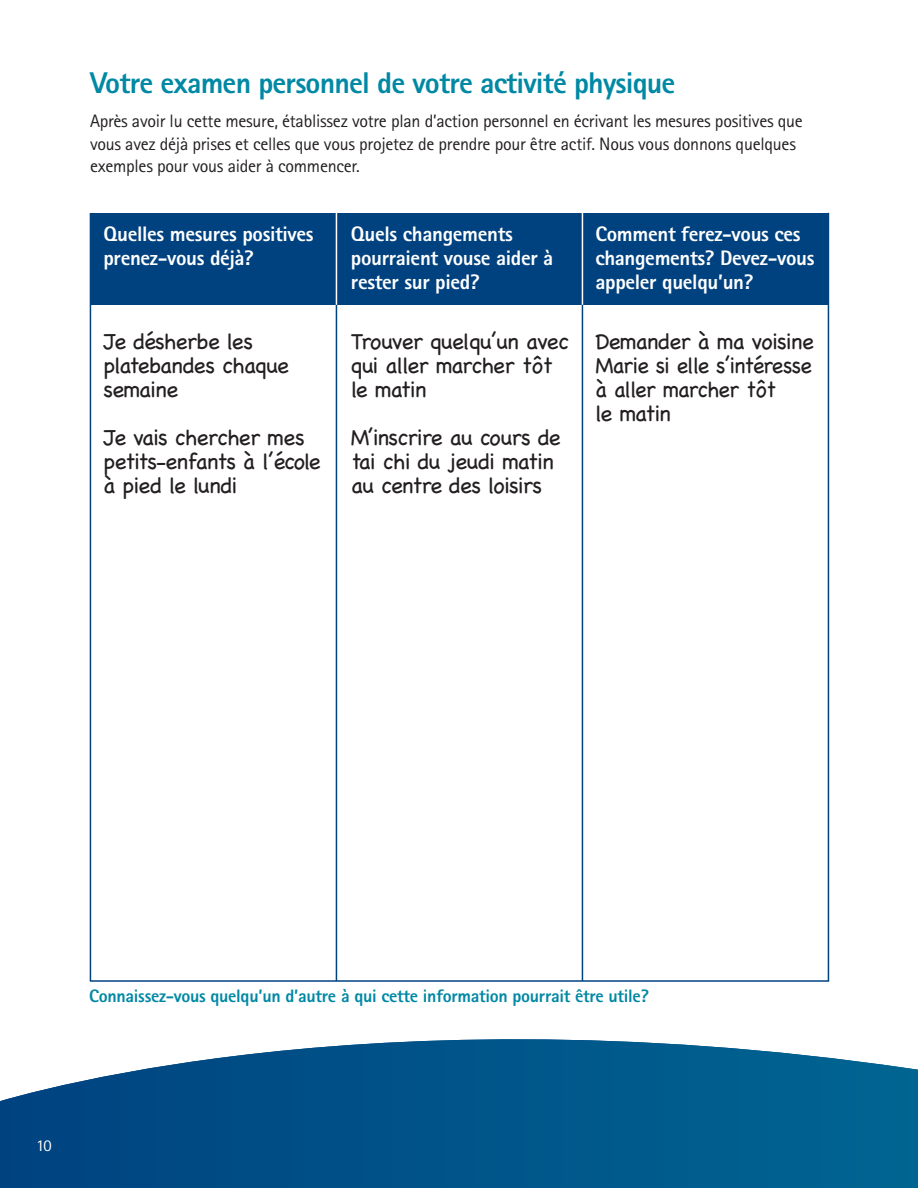
<style>
.page{position:relative;width:918px;height:1188px;background:#fff}
.page>*{position:absolute;margin:0;border:0;box-sizing:border-box;transform-origin:0 0}
.t1{font:800 30px "Rotis Sans Serif";letter-spacing:-.03em;color:#0088a4}
.t2{font:22.5px/24px "Chalkboard";letter-spacing:-.035em;color:#231f20}
.t3{font:800 21px "Rotis Sans Serif";letter-spacing:-.015em;color:#fff}
.t4{font:18px/22.5px "Rotis Sans Serif";letter-spacing:-.015em;color:#231f20}
.t5{font:800 18px "Rotis Sans Serif";letter-spacing:-.015em;color:#0088a4}
.t6{font:16.5px "Rotis Sans Serif";color:#fff}
</style>
<div class="page">
<svg style="left:0;top:1039px;width:918px;height:149px;background:#1b6695"></svg>
<div style="left:90px;top:213px;width:738px;height:92px;background:#004280"></div>
<hr style="left:90px;top:213px;width:1px;height:768px;background:#004280">
<hr style="left:336px;top:280px;width:1px;height:701px;background:#004280">
<hr style="left:582px;top:281px;width:1px;height:700px;background:#004280">
<hr style="left:828px;top:213px;width:1px;height:768px;background:#004280">
<hr style="left:90px;top:980px;width:739px;height:2px;background:#004280">
<hr style="left:336px;top:208px;width:1px;height:97px;background:#fff">
<hr style="left:582px;top:212px;width:1px;height:93px;background:#fff">
<h1 class="t1" style="left:90px;top:72px;width:587px">Votre examen personnel de votre activité physique</h1>
<p class="t4" style="left:90px;top:112px;width:714px">Après avoir lu cette mesure, établissez votre plan d’action personnel en écrivant les mesures positives que vous avez déjà prises et celles que vous projetez de prendre pour être actif. Nous vous donnons quelques exemples pour vous aider à commencer.</p>
<p class="t3" style="left:104px;top:227px;width:212px">Quelles mesures positives</p>
<p class="t3" style="left:351px;top:227px;width:163px">Quels changements</p>
<p class="t3" style="left:596px;top:227px;width:207px">Comment ferez-vous ces</p>
<p class="t3" style="left:104px;top:251px;width:152px">prenez-vous déjà?</p>
<p class="t3" style="left:351px;top:251px;width:204px">pourraient vouse aider à</p>
<p class="t3" style="left:595px;top:251px;width:221px">changements? Devez-vous</p>
<p class="t3" style="left:351px;top:275px;width:130px">rester sur pied?</p>
<p class="t3" style="left:595px;top:275px;width:160px">appeler quelqu’un?</p>
<p class="t2" style="left:104px;top:332px;width:151px">Je désherbe les</p>
<p class="t2" style="left:351px;top:332px;width:464px">Trouver quelqu’un avec Demander à ma voisine</p>
<p class="t2" style="left:104px;top:356px;width:187px">platebandes chaque</p>
<p class="t2" style="left:351px;top:356px;width:203px">qui aller marcher tôt</p>
<p class="t2" style="left:596px;top:356px;width:218px">Marie si elle s’intéresse</p>
<p class="t2" style="left:104px;top:380px;width:76px">semaine</p>
<p class="t2" style="left:351px;top:380px;width:77px">le matin</p>
<p class="t2" style="left:596px;top:380px;width:182px">à aller marcher tôt le matin</p>
<p class="t2" style="left:103px;top:428px;width:203px">Je vais chercher mes</p>
<p class="t2" style="left:351px;top:428px;width:211px">M’inscrire au cours de</p>
<p class="t2" style="left:103px;top:452px;width:219px">petits-enfants à l’école</p>
<p class="t2" style="left:351px;top:452px;width:204px">tai chi du jeudi matin</p>
<p class="t2" style="left:103px;top:476px;width:135px">à pied le lundi</p>
<p class="t2" style="left:351px;top:476px;width:193px">au centre des loisirs</p>
<p class="t5" style="left:89px;top:990px;width:561px">Connaissez-vous quelqu’un d’autre à qui cette information pourrait être utile?</p>
<p class="t6" style="left:36px;top:1140px;width:17px">10</p>
</div>
